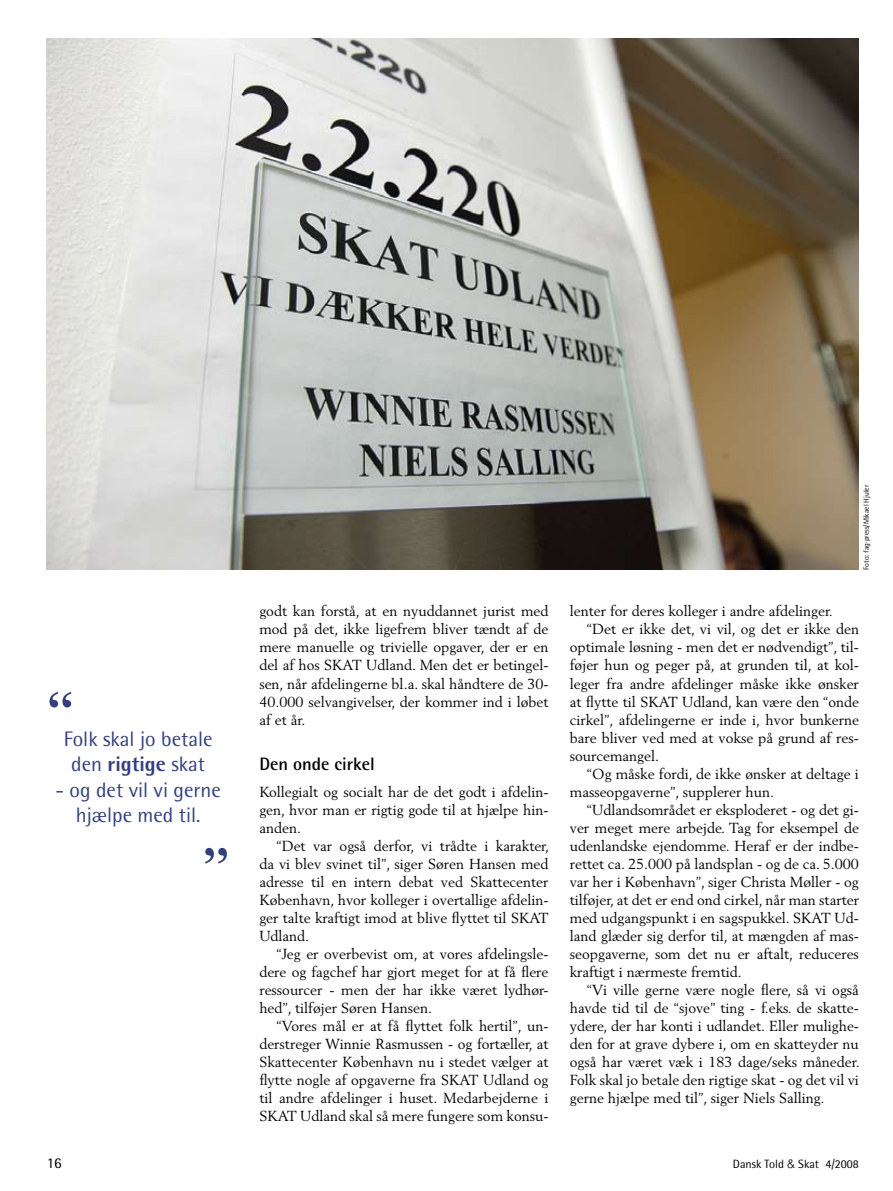
<style>
.page{position:relative;width:893px;height:1191px;background:#fff}
.page>*{position:absolute;margin:0;border:0;box-sizing:border-box;transform-origin:0 0}
.t1{font:600 54px "Times";color:#333f7e}
.t2{font:21px/25.5px "Rotis Semi Sans";color:#333f7e;text-align:center}
.t3{font:700 18px "Rotis Semi Sans";color:#000}
.t4{font:15px "Rotis Semi Sans";color:#000}
.t5{font:14.4px/18px "Berling";color:#000;text-align:justify}
.t6{font:12px "Rotis Semi Sans";color:#000}
.t7{font:7.5px "Rotis Semi Sans";color:#000}
.s1{font-weight:800}
.s2{font-family:"Helvetica";font-weight:300}
</style>
<div class="page">
<img style="left:47px;top:38px;width:812px;height:532px">
<h1 class="t1" style="left:47px;top:679px;width:28px">“</h1>
<h2 class="t2" style="left:64px;top:726px;width:150px">Folk skal jo betale den <span class="s1">rigtige</span> skat</h2>
<h2 class="t2" style="left:56px;top:777px;width:167px">- og det vil vi gerne hjælpe med til.</h2>
<h1 class="t1" style="left:203px;top:835px;width:28px">”</h1>
<p class="t5" style="left:259px;top:602px;width:291px">godt kan forstå, at en nyuddannet jurist med mod på det, ikke ligefrem bliver tændt af de mere manuelle og trivielle opgaver, der er en del af hos SKAT Udland. Men det er betingel&shy;sen, når afdelingerne bl.a. skal håndtere de 30- 40.000 selvangivelser, der kommer ind i løbet af et år.</p>
<p class="t3" style="left:259px;top:752px;width:117px">Den onde cirkel</p>
<p class="t5" style="left:259px;top:782px;width:291px">Kollegialt og socialt har de det godt i afdelin&shy;gen, hvor man er rigtig gode til at hjælpe hin&shy;anden.</p>
<p class="t5" style="left:259px;top:836px;width:291px;text-indent:17px">“Det var også derfor, vi trådte i karakter, da vi blev svinet til”, siger Søren Hansen med adresse til en intern debat ved Skattecenter København, hvor kolleger i overtallige afdelin&shy;ger talte kraftigt imod at blive flyttet til SKAT Udland.</p>
<p class="t5" style="left:259px;top:944px;width:291px;text-indent:17px">“Jeg er overbevist om, at vores afdelingsle&shy;dere og fagchef har gjort meget for at få flere ressourcer - men der har ikke været lydhør&shy;hed”, tilføjer Søren Hansen.</p>
<p class="t5" style="left:259px;top:1016px;width:291px;text-indent:17px">“Vores mål er at få flyttet folk hertil”, un&shy;derstreger Winnie Rasmussen - og fortæller, at Skattecenter København nu i stedet vælger at flytte nogle af opgaverne fra SKAT Udland og til andre afdelinger i huset. Medarbejderne i SKAT Udland skal så mere fungere som konsu-</p>
<p class="t7" style="left:862px;top:570px;width:87px;rotate:-90deg">Foto: fag·press/Mikael Hjuler</p>
<p class="t5" style="left:570px;top:602px;width:265px">lenter for deres kolleger i andre afdelinger.</p>
<p class="t5" style="left:587px;top:620px;width:274px">“Det er ikke det, vi vil, og det er ikke den</p>
<p class="t5" style="left:570px;top:638px;width:291px">optimale løsning - men det er nødvendigt”, til-</p>
<p class="t5" style="left:570px;top:656px;width:291px">føjer hun og peger på, at grunden til, at kol-</p>
<p class="t5" style="left:570px;top:674px;width:291px">leger fra andre afdelinger måske ikke ønsker</p>
<p class="t5" style="left:570px;top:692px;width:291px">at flytte til SKAT Udland, kan være den “onde</p>
<p class="t5" style="left:570px;top:710px;width:291px">cirkel”, afdelingerne er inde i, hvor bunkerne</p>
<p class="t5" style="left:570px;top:728px;width:291px">bare bliver ved med at vokse på grund af res-</p>
<p class="t5" style="left:570px;top:746px;width:91px">sourcemangel.</p>
<p class="t5" style="left:587px;top:764px;width:274px">“Og måske fordi, de ikke ønsker at deltage i</p>
<p class="t5" style="left:570px;top:782px;width:206px">masseopgaverne”, supplerer hun.</p>
<p class="t5" style="left:587px;top:800px;width:274px">“Udlandsområdet er eksploderet - og det gi-</p>
<p class="t5" style="left:570px;top:818px;width:291px">ver meget mere arbejde. Tag for eksempel de</p>
<p class="t5" style="left:570px;top:836px;width:291px">udenlandske ejendomme. Heraf er der indbe-</p>
<p class="t5" style="left:570px;top:854px;width:291px">rettet ca. 25.000 på landsplan - og de ca. 5.000</p>
<p class="t5" style="left:570px;top:872px;width:291px">var her i København”, siger Christa Møller - og</p>
<p class="t5" style="left:570px;top:890px;width:291px">tilføjer, at det er end ond cirkel, når man starter</p>
<p class="t5" style="left:570px;top:908px;width:291px">med udgangspunkt i en sagspukkel. SKAT Ud-</p>
<p class="t5" style="left:570px;top:926px;width:291px">land glæder sig derfor til, at mængden af mas-</p>
<p class="t5" style="left:570px;top:944px;width:291px">seopgaverne, som det nu er aftalt, reduceres</p>
<p class="t5" style="left:570px;top:962px;width:173px">kraftigt i nærmeste fremtid.</p>
<p class="t5" style="left:587px;top:980px;width:274px">“Vi ville gerne være nogle flere, så vi også</p>
<p class="t5" style="left:570px;top:998px;width:291px">havde tid til de “sjove” ting - f.eks. de skatte-</p>
<p class="t5" style="left:570px;top:1016px;width:291px">ydere, der har konti i udlandet. Eller mulighe-</p>
<p class="t5" style="left:570px;top:1034px;width:291px">den for at grave dybere i, om en skatteyder nu</p>
<p class="t5" style="left:570px;top:1052px;width:291px">også har været væk i 183 dage/seks måneder.</p>
<p class="t5" style="left:570px;top:1070px;width:291px">Folk skal jo betale den rigtige skat - og det vil vi</p>
<p class="t5" style="left:570px;top:1088px;width:256px">gerne hjælpe med til”, siger Niels Salling.</p>
<p class="t4" style="left:47px;top:1154px;width:17px">16</p>
<p class="t6" style="left:733px;top:1157px;width:128px">Dansk Told <span class="s2">&amp;</span> Skat 4/2008</p>
</div>
